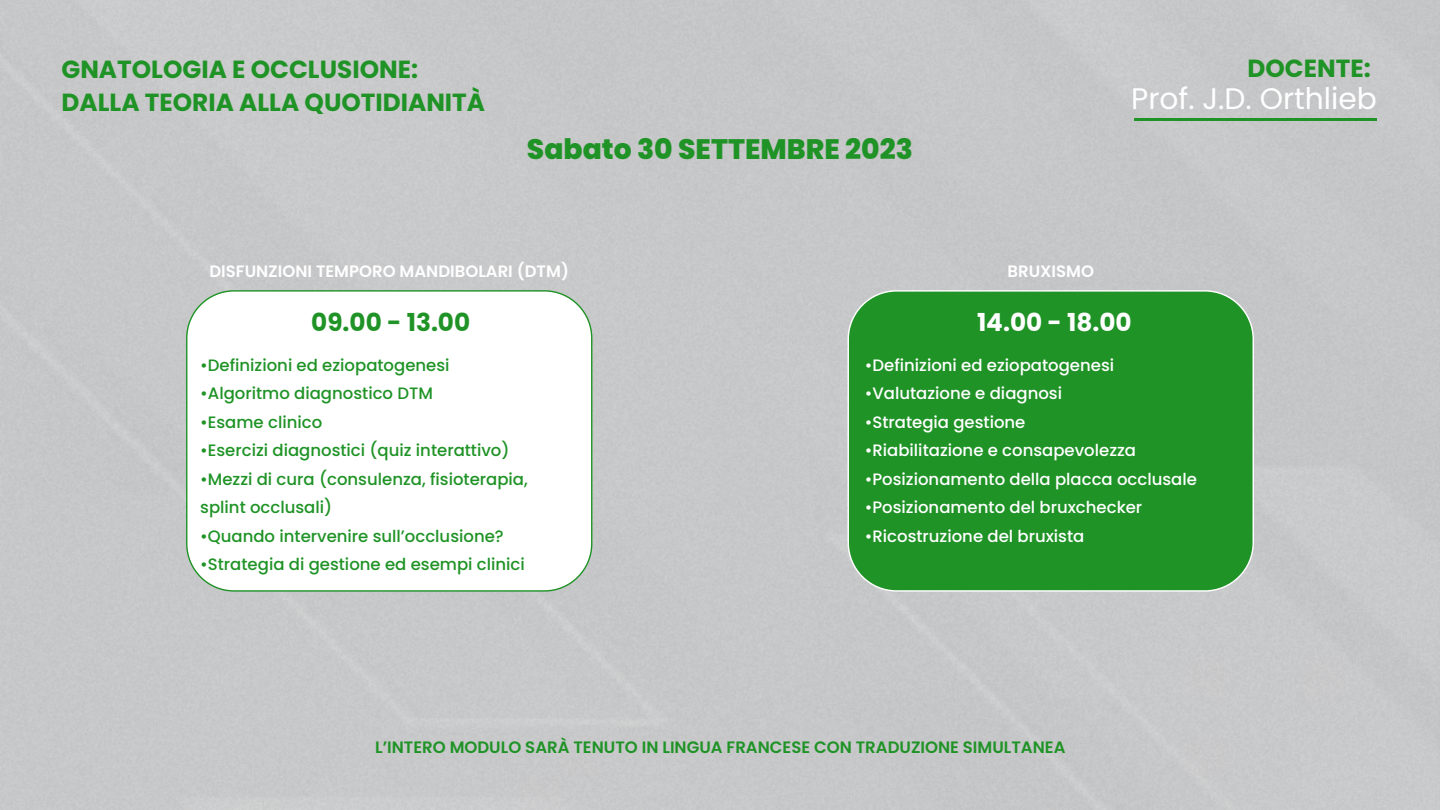
<style>
.page{position:relative;width:1440px;height:810px;background:#c7c8c9}
.page>*{position:absolute;margin:0;border:0;box-sizing:border-box;transform-origin:0 0}
.t1{font:29.7px "Poppins";color:#fff}
.t2{font:800 28.2px "Poppins";color:#1f9326}
.t3{font:700 24.75px/33px "Poppins";color:#1f9326}
.t4{font:700 24.75px "Poppins";color:#fff}
.t5{font:500 16.5px/28.5px "Poppins";color:#1f9326}
.t6{font:500 16.5px "Poppins";color:#fff}
.t7{font:600 16.5px "Poppins";color:#1f9326}
.t8{font:600 16.5px "Poppins";color:#fff}
</style>
<div class="page">
<hr style="left:1134px;top:118px;width:243px;height:3px;background:#1f9326">
<div style="left:848px;top:291px;width:405px;height:300px;background:#1f9326;border-radius:48px"></div>
<div style="left:187px;top:291px;width:405px;height:300px;background:#fff;border-radius:47px"></div>
<h3 class="t3" style="left:62px;top:53px;width:425px">GNATOLOGIA E OCCLUSIONE:<br>DALLA TEORIA ALLA QUOTIDIANITÀ</h3>
<h3 class="t3" style="left:1247px;top:52px;width:125px">DOCENTE:</h3>
<h1 class="t1" style="left:1131px;top:81px;width:247px">Prof. J.D. Orthlieb</h1>
<h2 class="t2" style="left:527px;top:133px;width:388px">Sabato 30 SETTEMBRE 2023</h2>
<p class="t8" style="left:209px;top:262px;width:361px">DISFUNZIONI TEMPORO MANDIBOLARI (DTM)</p>
<p class="t8" style="left:1008px;top:262px;width:88px">BRUXISMO</p>
<h3 class="t3" style="left:311px;top:306px;width:160px">09.00 - 13.00</h3>
<h3 class="t4" style="left:977px;top:308px;width:156px">14.00 - 18.00</h3>
<p class="t5" style="left:200px;top:351px;width:251px">•Definizioni ed eziopatogenesi</p>
<p class="t5" style="left:200px;top:379px;width:234px">•Algoritmo diagnostico DTM</p>
<p class="t5" style="left:200px;top:408px;width:123px">•Esame clinico</p>
<p class="t5" style="left:200px;top:436px;width:311px">•Esercizi diagnostici (quiz interattivo)</p>
<p class="t5" style="left:200px;top:465px;width:329px">•Mezzi di cura (consulenza, fisioterapia, splint occlusali)</p>
<p class="t5" style="left:200px;top:522px;width:305px">•Quando intervenire sull’occlusione?</p>
<p class="t5" style="left:200px;top:550px;width:326px">•Strategia di gestione ed esempi clinici</p>
<p class="t6" style="left:865px;top:355px;width:251px">•Definizioni ed eziopatogenesi</p>
<p class="t6" style="left:865px;top:384px;width:199px">•Valutazione e diagnosi</p>
<p class="t6" style="left:865px;top:412px;width:162px">•Strategia gestione</p>
<p class="t6" style="left:865px;top:441px;width:273px">•Riabilitazione e consapevolezza</p>
<p class="t6" style="left:865px;top:469px;width:334px">•Posizionamento della placca occlusale</p>
<p class="t6" style="left:865px;top:498px;width:279px">•Posizionamento del bruxchecker</p>
<p class="t6" style="left:865px;top:526px;width:221px">•Ricostruzione del bruxista</p>
<p class="t7" style="left:375px;top:738px;width:692px">L’INTERO MODULO SARÀ TENUTO IN LINGUA FRANCESE CON TRADUZIONE SIMULTANEA</p>
</div>
